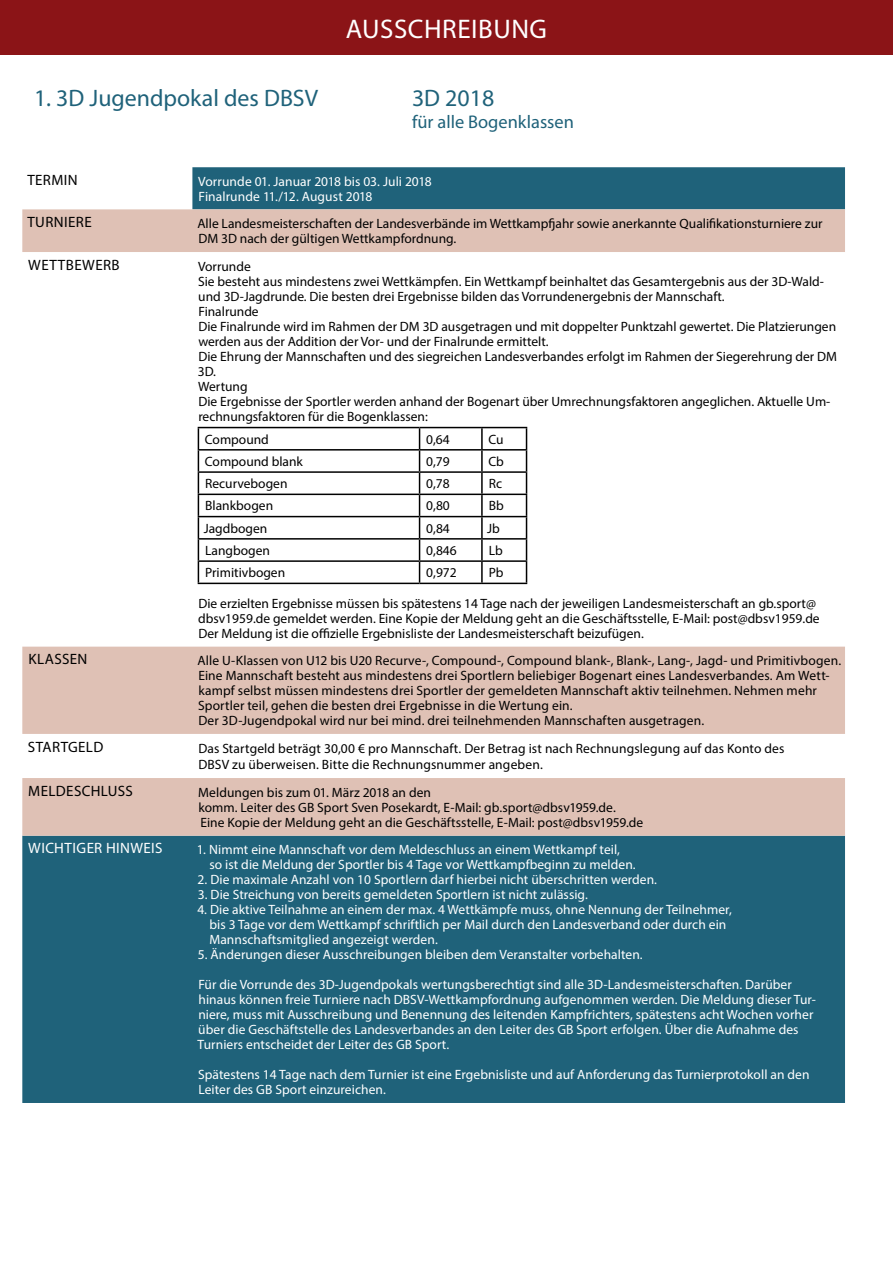
<style>
.page{position:relative;width:893px;height:1263px;background:#fff}
.page>*{position:absolute;margin:0;border:0;box-sizing:border-box;transform-origin:0 0}
.t1{font:27px "Myriad Pro";letter-spacing:.02em;color:#fff}
.t2{font:23.85px "Myriad Pro";color:#1f627a}
.t3{font:18.3px "Myriad Pro";color:#1f627a}
.t4{font:15px "Myriad Pro";letter-spacing:.03em;color:#000}
.t5{font:15px "Myriad Pro";letter-spacing:.03em;color:#fff}
.t6{font:13.5px/15px "Myriad Pro";color:#000}
.t7{font:13.5px/15px "Myriad Pro";letter-spacing:.005em;color:#fff}
</style>
<div class="page">
<div style="left:0;top:0;width:893px;height:54px;background:#8b1417"></div>
<div style="left:22px;top:167px;width:823px;height:936px;background:#1f627a"></div>
<svg style="left:22px;top:209px;width:823px;height:627px"></svg>
<hr style="left:198px;top:427px;width:222px;height:1px;background:#000">
<hr style="left:420px;top:427px;width:62px;height:1px;background:#000">
<hr style="left:482px;top:427px;width:45px;height:1px;background:#000">
<hr style="left:481px;top:428px;width:2px;height:21px;background:#000">
<hr style="left:198px;top:449px;width:222px;height:2px;background:#000">
<hr style="left:420px;top:449px;width:62px;height:2px;background:#000">
<hr style="left:482px;top:449px;width:45px;height:2px;background:#000">
<hr style="left:481px;top:451px;width:2px;height:20px;background:#000">
<hr style="left:198px;top:471px;width:222px;height:2px;background:#000">
<hr style="left:420px;top:471px;width:62px;height:2px;background:#000">
<hr style="left:482px;top:471px;width:45px;height:2px;background:#000">
<hr style="left:481px;top:473px;width:2px;height:21px;background:#000">
<hr style="left:198px;top:494px;width:222px;height:1px;background:#000">
<hr style="left:420px;top:494px;width:62px;height:1px;background:#000">
<hr style="left:482px;top:494px;width:45px;height:1px;background:#000">
<hr style="left:481px;top:495px;width:2px;height:21px;background:#000">
<hr style="left:198px;top:516px;width:222px;height:1px;background:#000">
<hr style="left:420px;top:516px;width:62px;height:1px;background:#000">
<hr style="left:482px;top:516px;width:45px;height:1px;background:#000">
<hr style="left:481px;top:517px;width:2px;height:21px;background:#000">
<hr style="left:198px;top:538px;width:222px;height:2px;background:#000">
<hr style="left:420px;top:538px;width:62px;height:2px;background:#000">
<hr style="left:482px;top:538px;width:45px;height:2px;background:#000">
<hr style="left:481px;top:540px;width:2px;height:20px;background:#000">
<hr style="left:198px;top:560px;width:222px;height:2px;background:#000">
<svg style="left:198px;top:428px;width:1px;height:155px"></svg>
<hr style="left:420px;top:560px;width:62px;height:2px;background:#000">
<svg style="left:419px;top:428px;width:1px;height:155px"></svg>
<hr style="left:482px;top:560px;width:45px;height:2px;background:#000">
<hr style="left:481px;top:562px;width:2px;height:21px;background:#000">
<svg style="left:526px;top:428px;width:1px;height:155px"></svg>
<hr style="left:198px;top:583px;width:222px;height:1px;background:#000">
<hr style="left:420px;top:583px;width:62px;height:1px;background:#000">
<hr style="left:482px;top:583px;width:45px;height:1px;background:#000">
<h1 class="t1" style="left:346px;top:13px;width:203px">AUSSCHREIBUNG</h1>
<h2 class="t2" style="left:34px;top:84px;width:286px">1. 3D Jugendpokal des DBSV</h2>
<h2 class="t2" style="left:412px;top:84px;width:84px">3D 2018</h2>
<h3 class="t3" style="left:412px;top:111px;width:163px">für alle Bogenklassen</h3>
<p class="t4" style="left:27px;top:171px;width:52px">TERMIN</p>
<p class="t7" style="left:198px;top:174px;width:235px">Vorrunde 01. Januar 2018 bis 03. Juli 2018<br>Finalrunde 11./12. August 2018</p>
<p class="t4" style="left:27px;top:213px;width:66px">TURNIERE</p>
<p class="t6" style="left:197px;top:216px;width:627px">Alle Landesmeisterschaften der Landesverbände im Wettkampfjahr sowie anerkannte Qualifikationsturniere zur<br>DM 3D nach der gültigen Wettkampfordnung.</p>
<p class="t4" style="left:28px;top:255px;width:93px">WETTBEWERB</p>
<p class="t6" style="left:198px;top:259px;width:641px">Vorrunde<br>Sie besteht aus mindestens zwei Wettkämpfen. Ein Wettkampf beinhaltet das Gesamtergebnis aus der 3D-Wald&shy;und 3D-Jagdrunde. Die besten drei Ergebnisse bilden das Vorrundenergebnis der Mannschaft.<br>Finalrunde<br>Die Finalrunde wird im Rahmen der DM 3D ausgetragen und mit doppelter Punktzahl gewertet. Die Platzierungen werden aus der Addition der Vor- und der Finalrunde ermittelt.<br>Die Ehrung der Mannschaften und des siegreichen Landesverbandes erfolgt im Rahmen der Siegerehrung der DM 3D.<br>Wertung<br>Die Ergebnisse der Sportler werden anhand der Bogenart über Umrechnungsfaktoren angeglichen. Aktuelle Um&shy;rechnungsfaktoren für die Bogenklassen:</p>
<p class="t6" style="left:205px;top:431px;width:65px">Compound</p>
<p class="t6" style="left:426px;top:431px;width:25px">0,64</p>
<p class="t6" style="left:488px;top:431px;width:17px">Cu</p>
<p class="t6" style="left:205px;top:454px;width:100px">Compound blank</p>
<p class="t6" style="left:426px;top:454px;width:25px">0,79</p>
<p class="t6" style="left:488px;top:454px;width:17px">Cb</p>
<p class="t6" style="left:205px;top:476px;width:84px">Recurvebogen</p>
<p class="t6" style="left:426px;top:476px;width:25px">0,78</p>
<p class="t6" style="left:489px;top:476px;width:15px">Rc</p>
<p class="t6" style="left:205px;top:498px;width:69px">Blankbogen</p>
<p class="t6" style="left:426px;top:498px;width:25px">0,80</p>
<p class="t6" style="left:489px;top:498px;width:16px">Bb</p>
<p class="t6" style="left:204px;top:520px;width:65px">Jagdbogen</p>
<p class="t6" style="left:426px;top:520px;width:25px">0,84</p>
<p class="t6" style="left:487px;top:520px;width:14px">Jb</p>
<p class="t6" style="left:205px;top:543px;width:66px">Langbogen</p>
<p class="t6" style="left:426px;top:543px;width:32px">0,846</p>
<p class="t6" style="left:489px;top:543px;width:16px">Lb</p>
<p class="t6" style="left:205px;top:565px;width:82px">Primitivbogen</p>
<p class="t6" style="left:426px;top:565px;width:32px">0,972</p>
<p class="t6" style="left:489px;top:565px;width:16px">Pb</p>
<p class="t6" style="left:198px;top:596px;width:623px">Die erzielten Ergebnisse müssen bis spätestens 14 Tage nach der jeweiligen Landesmeisterschaft an gb.sport@ dbsv1959.de gemeldet werden. Eine Kopie der Meldung geht an die Geschäftsstelle, E-Mail: post@dbsv1959.de<br>Der Meldung ist die offizielle Ergebnisliste der Landesmeisterschaft beizufügen.</p>
<p class="t4" style="left:28px;top:650px;width:60px">KLASSEN</p>
<p class="t6" style="left:197px;top:653px;width:645px">Alle U-Klassen von U12 bis U20 Recurve-, Compound-, Compound blank-, Blank-, Lang-, Jagd- und Primitivbogen.<br>Eine Mannschaft besteht aus mindestens drei Sportlern beliebiger Bogenart eines Landesverbandes. Am Wett&shy;kampf selbst müssen mindestens drei Sportler der gemeldeten Mannschaft aktiv teilnehmen. Nehmen mehr Sportler teil, gehen die besten drei Ergebnisse in die Wertung ein.<br>Der 3D-Jugendpokal wird nur bei mind. drei teilnehmenden Mannschaften ausgetragen.</p>
<p class="t4" style="left:28px;top:737px;width:77px">STARTGELD</p>
<p class="t6" style="left:198px;top:740px;width:587px;line-height:16.5px">Das Startgeld beträgt 30,00 € pro Mannschaft. Der Betrag ist nach Rechnungslegung auf das Konto des<br>DBSV zu überweisen. Bitte die Rechnungsnummer angeben.</p>
<p class="t4" style="left:28px;top:781px;width:106px">MELDESCHLUSS</p>
<p class="t6" style="left:198px;top:784px;width:447px">Meldungen bis zum 01. März 2018 an den<br>komm. Leiter des GB Sport Sven Posekardt, E-Mail: gb.sport@dbsv1959.de.<br>Eine Kopie der Meldung geht an die Geschäftsstelle, E-Mail: post@dbsv1959.de</p>
<p class="t5" style="left:28px;top:839px;width:136px">WICHTIGER HINWEIS</p>
<p class="t7" style="left:209px;top:842px;width:428px;text-indent:-13px">1. Nimmt eine Mannschaft vor dem Meldeschluss an einem Wettkampf teil, so ist die Meldung der Sportler bis 4 Tage vor Wettkampfbeginn zu melden.</p>
<p class="t7" style="left:198px;top:872px;width:461px">2. Die maximale Anzahl von 10 Sportlern darf hierbei nicht überschritten werden.</p>
<p class="t7" style="left:198px;top:887px;width:391px">3. Die Streichung von bereits gemeldeten Sportlern ist nicht zulässig.</p>
<p class="t7" style="left:209px;top:902px;width:524px;text-indent:-12px">4. Die aktive Teilnahme an einem der max. 4 Wettkämpfe muss, ohne Nennung der Teilnehmer, bis 3 Tage vor dem Wettkampf schriftlich per Mail durch den Landesverband oder durch ein<br>Mannschaftsmitglied angezeigt werden.</p>
<p class="t7" style="left:198px;top:947px;width:446px">5. Änderungen dieser Ausschreibungen bleiben dem Veranstalter vorbehalten.</p>
<p class="t7" style="left:198px;top:977px;width:620px">Für die Vorrunde des 3D-Jugendpokals wertungsberechtigt sind alle 3D-Landesmeisterschaften. Darüber hinaus können freie Turniere nach DBSV-Wettkampfordnung aufgenommen werden. Die Meldung dieser Tur&shy;niere, muss mit Ausschreibung und Benennung des leitenden Kampfrichters, spätestens acht Wochen vorher über die Geschäftstelle des Landesverbandes an den Leiter des GB Sport erfolgen. Über die Aufnahme des Turniers entscheidet der Leiter des GB Sport.</p>
<p class="t7" style="left:198px;top:1067px;width:613px">Spätestens 14 Tage nach dem Turnier ist eine Ergebnisliste und auf Anforderung das Turnierprotokoll an den<br>Leiter des GB Sport einzureichen.</p>
</div>
